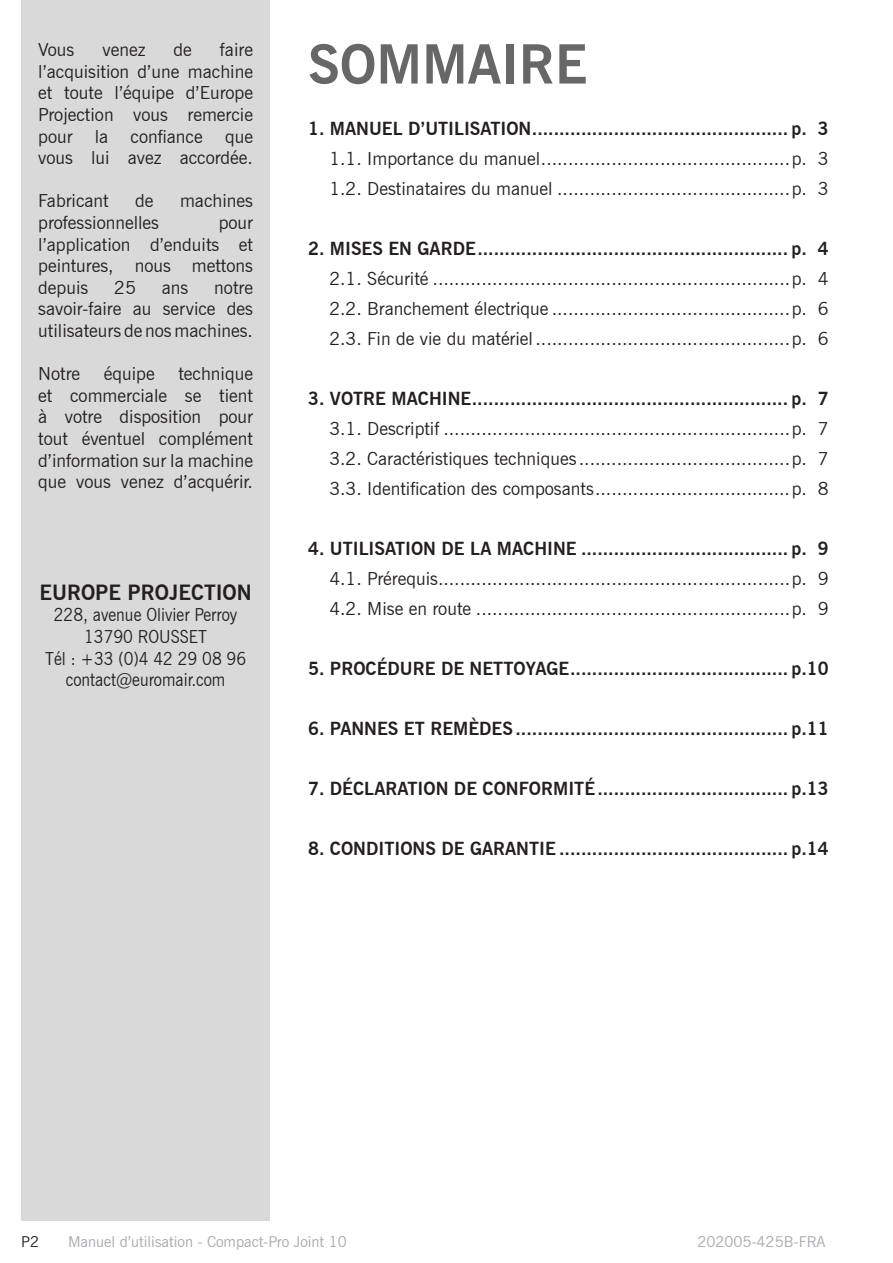
<style>
.page{position:relative;width:893px;height:1263px;background:#fff}
.page>*{position:absolute;margin:0;border:0;box-sizing:border-box;transform-origin:0 0}
.t1{font:700 54px "News Gothic BT";color:#676767}
.t2{font:700 21px "News Gothic BT";color:#231f20}
.sous-titre_sommaire{font:18px/21.6px "News Gothic BT";color:#231f20;text-align:justify}
.titre_sommaire{font:700 18px "News Gothic BT";color:#231f20}
.sous-titre_sommaire-2{font:18px "News Gothic BT";color:#231f20;scale:.9 1}
.t3{font:15px "News Gothic BT";color:#a8a9ad}
.t4{font:15px "News Gothic BT";color:#231f20}
</style>
<div class="page">
<div style="left:21px;top:0;width:249px;height:1220px;background:#d9d9d9"></div>
<p class="sous-titre_sommaire" style="left:38px;top:39px;width:216px;text-indent:182px">faire l’acquisition d’une machine et toute l’équipe d’Europe Projection vous remercie pour la confiance que vous lui avez accordée.</p>
<p class="sous-titre_sommaire" style="left:38px;top:190px;width:72px">Fabricant</p>
<p class="sous-titre_sommaire" style="left:135px;top:190px;width:20px">de</p>
<p class="sous-titre_sommaire" style="left:180px;top:190px;width:74px">machines</p>
<p class="sous-titre_sommaire" style="left:38px;top:212px;width:122px">professionnelles</p>
<p class="sous-titre_sommaire" style="left:38px;top:39px;width:38px">Vous</p>
<p class="sous-titre_sommaire" style="left:102px;top:39px;width:45px">venez</p>
<p class="sous-titre_sommaire" style="left:174px;top:39px;width:20px">de</p>
<p class="sous-titre_sommaire" style="left:38px;top:212px;width:216px;text-indent:180px">pour l’application d’enduits et peintures, nous mettons depuis</p>
<p class="sous-titre_sommaire" style="left:114px;top:276px;width:23px">25</p>
<p class="sous-titre_sommaire" style="left:162px;top:276px;width:28px">ans</p>
<p class="sous-titre_sommaire" style="left:38px;top:276px;width:216px;text-indent:176px">notre savoir-faire au service des utilisateurs de nos machines.</p>
<p class="sous-titre_sommaire" style="left:38px;top:363px;width:43px">Notre</p>
<p class="sous-titre_sommaire" style="left:104px;top:363px;width:52px">équipe</p>
<p class="sous-titre_sommaire" style="left:38px;top:363px;width:216px;text-indent:140px">technique et commerciale se tient à votre disposition pour tout éventuel complément d’information sur la machine que vous venez d’acquérir.</p>
<p class="t2" style="left:39px;top:580px;width:214px">EUROPE PROJECTION</p>
<p class="sous-titre_sommaire-2" style="left:54px;top:604px;width:205px">228, avenue Olivier Perroy</p>
<p class="sous-titre_sommaire-2" style="left:84px;top:626px;width:138px">13790 ROUSSET</p>
<p class="sous-titre_sommaire-2" style="left:45px;top:647px;width:225px">Tél : +33 (0)4 42 29 08 96</p>
<p class="sous-titre_sommaire-2" style="left:66px;top:669px;width:179px">contact@euromair.com</p>
<p class="t1" style="left:308px;top:32px;width:281px">SOMMAIRE</p>
<p class="titre_sommaire" style="left:308px;top:118px;width:522px">1. MANUEL D’UTILISATION............................................... p. 3</p>
<p class="sous-titre_sommaire" style="left:329px;top:148px;width:501px">1.1. Importance du manuel..............................................p. 3</p>
<p class="sous-titre_sommaire" style="left:329px;top:178px;width:501px">1.2. Destinataires du manuel ...........................................p. 3</p>
<p class="titre_sommaire" style="left:308px;top:238px;width:522px">2. MISES EN GARDE......................................................... p. 4</p>
<p class="sous-titre_sommaire" style="left:329px;top:268px;width:501px">2.1. Sécurité ..................................................................p. 4</p>
<p class="sous-titre_sommaire" style="left:329px;top:298px;width:501px">2.2. Branchement électrique ............................................p. 6</p>
<p class="sous-titre_sommaire" style="left:329px;top:328px;width:501px">2.3. Fin de vie du matériel...............................................p. 6</p>
<p class="titre_sommaire" style="left:308px;top:388px;width:522px">3. VOTRE MACHINE.......................................................... p. 7</p>
<p class="sous-titre_sommaire" style="left:329px;top:418px;width:501px">3.1. Descriptif ................................................................p. 7</p>
<p class="sous-titre_sommaire" style="left:329px;top:448px;width:501px">3.2. Caractéristiques techniques .......................................p. 7</p>
<p class="sous-titre_sommaire" style="left:329px;top:478px;width:501px">3.3. Identification des composants....................................p. 8</p>
<p class="titre_sommaire" style="left:308px;top:538px;width:522px">4. UTILISATION DE LA MACHINE ...................................... p. 9</p>
<p class="sous-titre_sommaire" style="left:329px;top:568px;width:501px">4.1. Prérequis.................................................................p. 9</p>
<p class="sous-titre_sommaire" style="left:329px;top:598px;width:501px">4.2. Mise en route ..........................................................p. 9</p>
<p class="titre_sommaire" style="left:308px;top:658px;width:522px">5. PROCÉDURE DE NETTOYAGE........................................ p.10</p>
<p class="titre_sommaire" style="left:308px;top:718px;width:522px">6. PANNES ET REMÈDES.................................................. p.11</p>
<p class="titre_sommaire" style="left:308px;top:778px;width:522px">7. DÉCLARATION DE CONFORMITÉ................................... p.13</p>
<p class="titre_sommaire" style="left:308px;top:838px;width:522px">8. CONDITIONS DE GARANTIE .......................................... p.14</p>
<p class="t4" style="left:21px;top:1233px;width:20px">P2</p>
<p class="t3" style="left:68px;top:1233px;width:280px">Manuel d’utilisation - Compact-Pro Joint 10</p>
<p class="t3" style="left:697px;top:1233px;width:130px">202005-425B-FRA</p>
</div>
